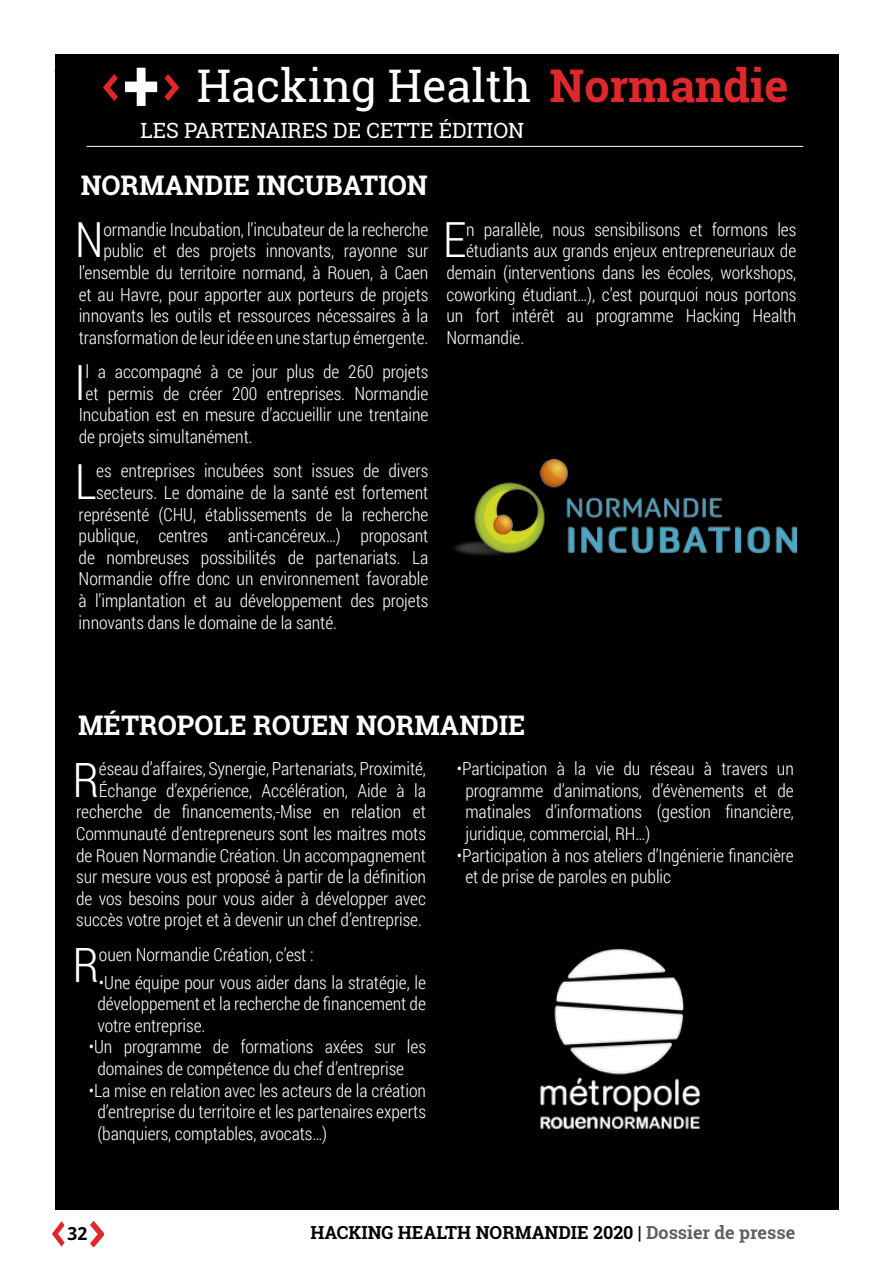
<style>
.page{position:relative;width:893px;height:1263px;background:#fff}
.page>*{position:absolute;margin:0;border:0;box-sizing:border-box;transform-origin:0 0}
.t1{font:300 48.45px "Roboto Condensed";color:#fff}
.t2{font:45px "Roboto Slab";color:#fff}
.t3{font:700 27px "Roboto Slab";color:#fff}
.t4{font:21px "Roboto Slab";color:#fff}
.t5{font:300 18px/21.6px "Roboto Condensed";letter-spacing:-.005em;color:#fff;text-align:justify}
.t6{font:700 18px "Roboto Slab";color:#000}
.t7{font:700 18px "Noto Sans";color:#000}
.s1{font-weight:700;color:#e0282c}
.s2{color:#616161}
</style>
<div class="page">
<svg style="left:52px;top:1221px;width:13px;height:26px"></svg>
<svg style="left:90px;top:1221px;width:13px;height:25px"></svg>
<div style="left:55px;top:54px;width:783px;height:1156px;background:#000"></div>
<svg style="left:164px;top:74px;width:15px;height:27px"></svg>
<svg style="left:103px;top:74px;width:15px;height:27px"></svg>
<svg style="left:125px;top:68px;width:32px;height:38px"></svg>
<hr style="left:87px;top:146px;width:716px;height:1px;background:#fff">
<img style="left:540px;top:949px;width:160px;height:181px">
<img style="left:454px;top:459px;width:343px;height:96px">
<h2 class="t2" style="left:197px;top:55px;width:593px">Hacking Health <span class="s1">Normandie</span></h2>
<p class="t4" style="left:141px;top:116px;width:385px">LES PARTENAIRES DE CETTE ÉDITION</p>
<h3 class="t3" style="left:81px;top:167px;width:348px">NORMANDIE INCUBATION</h3>
<p class="t5" style="left:79px;top:218px;width:351px;text-align:right">ormandie Incubation, l’incubateur de la recherche public et des projets innovants, rayonne sur l’ensemble du territoire normand, à Rouen, à Caen et au Havre, pour apporter aux porteurs de projets innovants les outils et ressources nécessaires à la transformation de leur idée en une startup émergente.</p>
<h1 class="t1" style="left:74px;top:349px;width:13px">I</h1>
<p class="t5" style="left:86px;top:360px;width:344px">l a accompagné à ce jour plus de 260 projets</p>
<h1 class="t1" style="left:75px;top:207px;width:30px">N</h1>
<p class="t5" style="left:86px;top:382px;width:344px">et permis de créer 200 entreprises. Normandie</p>
<p class="t5" style="left:79px;top:404px;width:351px">Incubation est en mesure d’accueillir une trentaine</p>
<p class="t5" style="left:79px;top:425px;width:175px">de projets simultanément.</p>
<h1 class="t1" style="left:75px;top:448px;width:23px">L</h1>
<p class="t5" style="left:96px;top:460px;width:334px">es entreprises incubées sont issues de divers</p>
<p class="t5" style="left:96px;top:481px;width:334px">secteurs. Le domaine de la santé est fortement</p>
<p class="t5" style="left:79px;top:503px;width:351px">représenté (CHU, établissements de la recherche</p>
<p class="t5" style="left:79px;top:524px;width:351px">publique, centres anti-cancéreux…) proposant</p>
<p class="t5" style="left:79px;top:546px;width:351px">de nombreuses possibilités de partenariats. La</p>
<p class="t5" style="left:79px;top:568px;width:351px">Normandie offre donc un environnement favorable</p>
<p class="t5" style="left:79px;top:589px;width:351px">à l’implantation et au développement des projets</p>
<p class="t5" style="left:79px;top:611px;width:260px">innovants dans le domaine de la santé.</p>
<h1 class="t1" style="left:443px;top:207px;width:25px">E</h1>
<p class="t5" style="left:466px;top:218px;width:332px">n parallèle, nous sensibilisons et formons les</p>
<p class="t5" style="left:466px;top:240px;width:332px">étudiants aux grands enjeux entrepreneuriaux de</p>
<p class="t5" style="left:447px;top:261px;width:351px">demain (interventions dans les écoles, workshops,</p>
<p class="t5" style="left:447px;top:283px;width:351px">coworking étudiant…), c’est pourquoi nous portons</p>
<p class="t5" style="left:447px;top:304px;width:351px">un fort intérêt au programme Hacking Health</p>
<p class="t5" style="left:447px;top:326px;width:79px">Normandie.</p>
<h3 class="t3" style="left:78px;top:706px;width:449px">MÉTROPOLE ROUEN NORMANDIE</h3>
<p class="t5" style="left:76px;top:757px;width:351px;text-align:right">éseau d’affaires, Synergie, Partenariats, Proximité, Échange d’expérience, Accélération, Aide à la recherche de financements,-Mise en relation et Communauté d’entrepreneurs sont les maitres mots de Rouen Normandie Création. Un accompagnement sur mesure vous est proposé à partir de la définition de vos besoins pour vous aider à développer avec succès votre projet et à devenir un chef d’entreprise.</p>
<h1 class="t1" style="left:72px;top:931px;width:28px">R</h1>
<p class="t5" style="left:99px;top:943px;width:216px">ouen Normandie Création, c’est :</p>
<h1 class="t1" style="left:72px;top:746px;width:28px">R</h1>
<p class="t5" style="left:97px;top:971px;width:330px">•Une équipe pour vous aider dans la stratégie, le développement et la recherche de financement de votre entreprise.</p>
<p class="t5" style="left:97px;top:1036px;width:330px;text-indent:-8px">•Un programme de formations axées sur les domaines de compétence du chef d’entreprise</p>
<p class="t5" style="left:97px;top:1079px;width:330px;text-indent:-8px">•La mise en relation avec les acteurs de la création d’entreprise du territoire et les partenaires experts (banquiers, comptables, avocats…)</p>
<p class="t5" style="left:465px;top:757px;width:330px;text-indent:-8px">•Participation à la vie du réseau à travers un programme d’animations, d’évènements et de matinales d’informations (gestion financière, juridique, commercial, RH…)</p>
<p class="t5" style="left:465px;top:844px;width:330px;text-indent:-8px">•Participation à nos ateliers d’Ingénierie financière et de prise de paroles en public</p>
<p class="t7" style="left:67px;top:1221px;width:21px">32</p>
<p class="t6" style="left:310px;top:1220px;width:486px">HACKING HEALTH NORMANDIE 2020 | <span class="s2">Dossier de presse</span></p>
</div>
